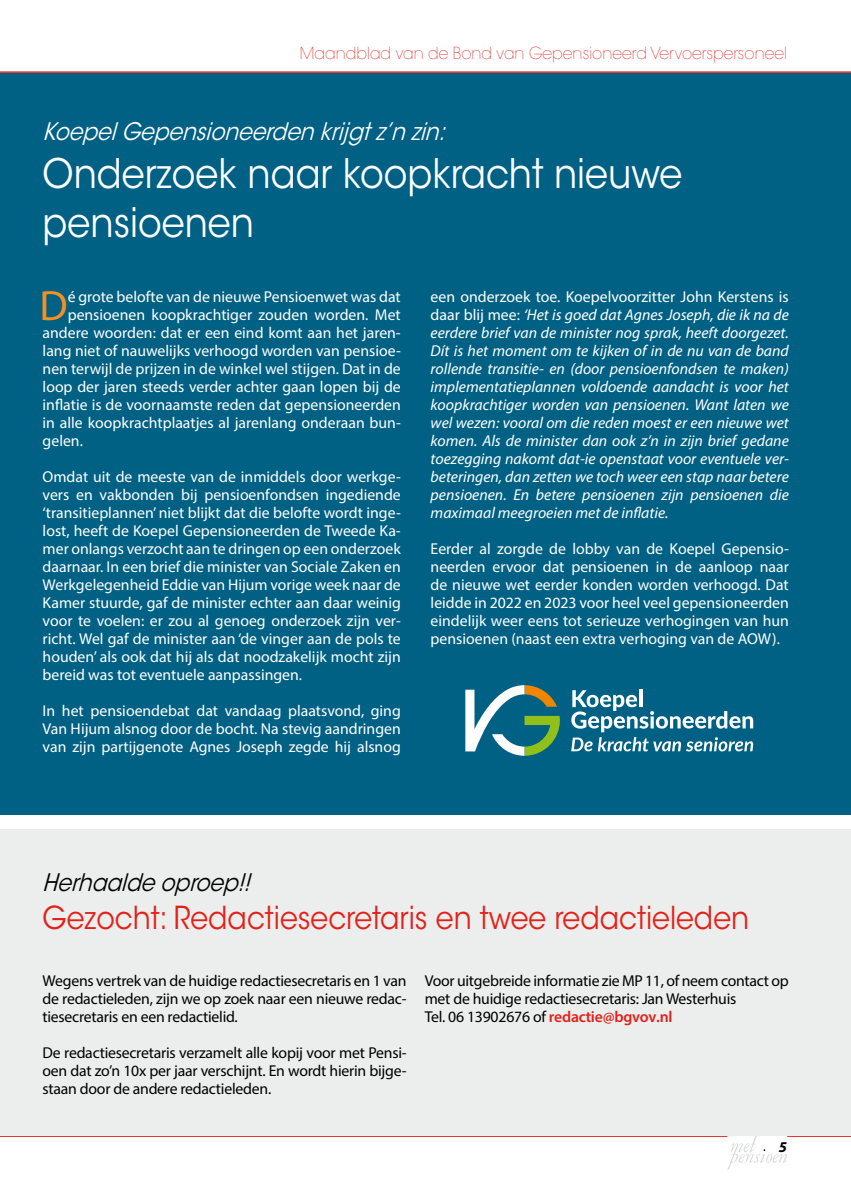
<style>
.page{position:relative;width:851px;height:1191px;background:#fff}
.page>*{position:absolute;margin:0;border:0;box-sizing:border-box;transform-origin:0 0}
.t1{font:42.45px "Myriad Pro";color:#f89021}
.t2{font:40.5px/48.6px "ITC Avant Garde Std";color:#fff;scale:.9 1}
.t3{font:31.5px "ITC Avant Garde Std";color:#e32119;scale:.9 1}
.t4{font:italic 24px "ITC Avant Garde Std";color:#fff;scale:.9 1}
.t5{font:italic 24px "ITC Avant Garde Std";color:#000;scale:.9 1}
.t6{font:200 16.5px "ITC Avant Garde Pro";color:#e32119;scale:.95 1}
.t7{font:15.75px/18px "Myriad Pro";color:#fff;text-align:justify}
.t8{font:italic 15.75px/18px "Myriad Pro";color:#fff;text-align:justify}
.t9{font:15.75px/18px "Myriad Pro";letter-spacing:-.015em;color:#000;text-align:justify}
.t10{font:italic 700 15px "Myriad Pro";color:#000}
.s1{font-style:normal}
.s2{font-weight:600;color:#e32119}
</style>
<div class="page">
<svg style="left:727px;top:1136px;width:60px;height:33px"></svg>
<hr style="left:787px;top:1136px;width:63px;height:1px;background:#e32119">
<hr style="left:0;top:71px;width:850px;height:2px;background:#e32119">
<hr style="left:0;top:1136px;width:727px;height:1px;background:#e32119">
<div style="left:0;top:829px;width:850px;height:307px;background:#eceded"></div>
<div style="left:0;top:73px;width:850px;height:741px;background:#016184"></div>
<svg style="left:465px;top:685px;width:94px;height:71px"></svg>
<hr style="left:639px;top:689px;width:3px;height:18px;background:#fff">
<svg style="left:571px;top:690px;width:182px;height:61px"></svg>
<p class="t6" style="left:300px;top:42px;width:514px">Maandblad van de Bond van Gepensioneerd Vervoerspersoneel</p>
<h3 class="t4" style="left:43px;top:116px;width:457px">KoepelGepensioneerdenkrijgtz’nzin:</h3>
<h2 class="t2" style="left:43px;top:150px;width:712px">Onderzoek naar koopkracht nieuwe pensioenen</h2>
<h1 class="t1" style="left:39px;top:279px;width:30px">D</h1>
<p class="t7" style="left:68px;top:287px;width:334px">é grote belofte van de nieuwe Pensioenwet was dat</p>
<p class="t7" style="left:68px;top:305px;width:334px">pensioenen koopkrachtiger zouden worden. Met</p>
<p class="t7" style="left:43px;top:323px;width:359px">andere woorden: dat er een eind komt aan het jaren-</p>
<p class="t7" style="left:43px;top:341px;width:359px">lang niet of nauwelijks verhoogd worden van pensioe-</p>
<p class="t7" style="left:43px;top:359px;width:359px">nen terwijl de prijzen in de winkel wel stijgen. Dat in de</p>
<p class="t7" style="left:43px;top:377px;width:359px">loop der jaren steeds verder achter gaan lopen bij de</p>
<p class="t7" style="left:43px;top:395px;width:359px">inflatie is de voornaamste reden dat gepensioneerden</p>
<p class="t7" style="left:43px;top:413px;width:359px">in alle koopkrachtplaatjes al jarenlang onderaan bun-</p>
<p class="t7" style="left:43px;top:431px;width:42px">gelen.</p>
<p class="t7" style="left:43px;top:467px;width:360px">Omdat uit de meeste van de inmiddels door werkge&shy;vers en vakbonden bij pensioenfondsen ingediende ‘transitieplannen’ niet blijkt dat die belofte wordt inge&shy;lost, heeft de Koepel Gepensioneerden de Tweede Ka&shy;mer onlangs verzocht aan te dringen op een onderzoek daarnaar. In een brief die minister van Sociale Zaken en Werkgelegenheid Eddie van Hijum vorige week naar de Kamer stuurde, gaf de minister echter aan daar weinig voor te voelen: er zou al genoeg onderzoek zijn ver&shy;richt. Wel gaf de minister aan ‘de vinger aan de pols te houden’ als ook dat hij als dat noodzakelijk mocht zijn bereid was tot eventuele aanpassingen.</p>
<p class="t7" style="left:43px;top:701px;width:359px">In het pensioendebat dat vandaag plaatsvond, ging Van Hijum alsnog door de bocht. Na stevig aandringen van zijn partijgenote Agnes Joseph zegde hij alsnog</p>
<p class="t8" style="left:430px;top:287px;width:360px"><span class="s1">een onderzoek toe. Koepelvoorzitter John Kerstens is daar blij mee:</span> ‘Het is goed dat Agnes Joseph, die ik na de eerdere brief van de minister nog sprak, heeft doorgezet.<br>Dít is het moment om te kijken of in de nu van de band rollende transitie- en (door pensioenfondsen te maken) implementatieplannen voldoende aandacht is voor het koopkrachtiger worden van pensioenen. Want laten we wel wezen: vooral om die reden moest er een nieuwe wet komen. Als de minister dan ook z’n in zijn brief gedane toezegging nakomt dat-ie openstaat voor eventuele ver&shy;beteringen, dan zetten we toch weer een stap naar betere pensioenen. En betere pensioenen zijn pensioenen die maximaal meegroeien met de inflatie.</p>
<p class="t7" style="left:430px;top:539px;width:359px">Eerder al zorgde de lobby van de Koepel Gepensio&shy;neerden ervoor dat pensioenen in de aanloop naar de nieuwe wet eerder konden worden verhoogd. Dat leidde in 2022 en 2023 voor heel veel gepensioneerden eindelijk weer eens tot serieuze verhogingen van hun pensioenen (naast een extra verhoging van de AOW).</p>
<h3 class="t5" style="left:43px;top:868px;width:240px">Herhaaldeoproep!!</h3>
<h3 class="t3" style="left:43px;top:898px;width:786px">Gezocht: Redactiesecretaris en twee redactieleden</h3>
<p class="t9" style="left:43px;top:971px;width:365px">Wegens vertrek van de huidige redactiesecretaris en 1 van de redactieleden, zijn we op zoek naar een nieuwe redac&shy;tiesecretaris en een redactielid.</p>
<p class="t9" style="left:43px;top:1043px;width:365px">De redactiesecretaris verzamelt alle kopij voor met Pensi&shy;oen dat zo’n 10x per jaar verschijnt. En wordt hierin bijge&shy;staan door de andere redactieleden.</p>
<p class="t9" style="left:424px;top:971px;width:365px;text-align:left">Voor uitgebreide informatie zie MP 11, of neem contact op met de huidige redactiesecretaris: Jan Westerhuis<br>Tel. 06 13902676 of <span class="s2">redactie@bgvov.nl</span></p>
<p class="t10" style="left:778px;top:1137px;width:10px">5</p>
</div>
